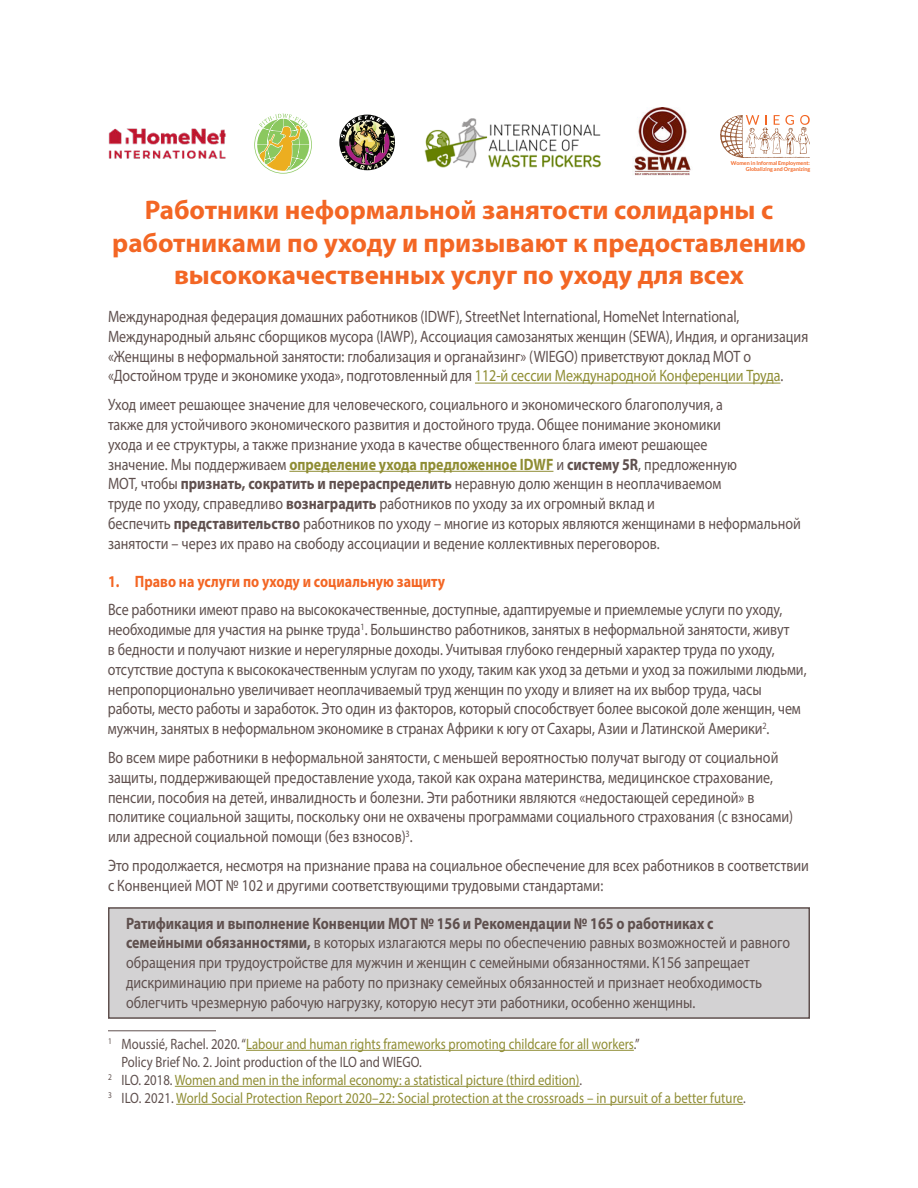
<style>
.page{position:relative;width:918px;height:1188px;background:#fff}
.page>*{position:absolute;margin:0;border:0;box-sizing:border-box;transform-origin:0 0}
.t1{font:700 27px/32.4px "Myriad Pro";color:#f36624;text-align:center}
.t2{font:16.5px/19.8px "Myriad Pro";color:#5f504e;scale:.85 1}
.t3{font:700 16.5px "Myriad Pro";color:#f36624;scale:.85 1}
.t4{font:15px "Myriad Pro";color:#8f8d34;scale:.85 1}
.t5{font:15px "Myriad Pro";color:#5f504e;scale:.85 1}
.t6{font:700 5.4px/6.4px "Lato";color:#f36624;text-align:right}
.s1{color:#8f8d34}
.s2{font-weight:700;color:#8f8d34}
.s3{font-weight:700}
.s4{color:#5f504e}
</style>
<div class="page">
<div style="left:108px;top:907px;width:702px;height:112px;background:#d3d2d3;border:2px solid #5f504e"></div>
<hr style="left:475px;top:383px;width:305px;height:1px;background:#8f8d34">
<hr style="left:289px;top:471px;width:264px;height:1px;background:#8f8d34">
<hr style="left:108px;top:1030px;width:108px;height:1px;background:#5f504e">
<hr style="left:246px;top:1050px;width:388px;height:1px;background:#8f8d34">
<hr style="left:175px;top:1086px;width:405px;height:1px;background:#8f8d34">
<hr style="left:176px;top:1104px;width:567px;height:1px;background:#8f8d34">
<svg style="left:720px;top:115px;width:90px;height:43px"></svg>
<svg style="left:254px;top:114px;width:58px;height:60px"></svg>
<img style="left:341px;top:116px;width:53px;height:54px">
<img style="left:108px;top:128px;width:118px;height:31px">
<img style="left:425px;top:118px;width:176px;height:50px">
<img style="left:634px;top:108px;width:57px;height:68px">
<p class="t6" style="left:731px;top:160px;width:81px">Women in Informal Employment:<br>Globalizing and Organizing</p>
<h1 class="t1" style="left:112px;top:197px;width:695px">Работники неформальной занятости солидарны с работниками по уходу и призывают к предоставлению высококачественных услуг по уходу для всех</h1>
<p class="t2" style="left:108px;top:308px;width:825px">Международная федерация домашних работников (IDWF), StreetNet International, HomeNet International, Международный альянс сборщиков мусора (IAWP), Ассоциация самозанятых женщин (SEWA), Индия, и организация «Женщины в неформальной занятости: глобализация и органайзинг» (WIEGO) приветствуют доклад МОТ о «Достойном труде и экономике ухода», подготовленный для <span class="s1">112-й сессии Международной Конференции Труда</span>.</p>
<p class="t2" style="left:108px;top:396px;width:817px">Уход имеет решающее значение для человеческого, социального и экономического благополучия, а<br>также для устойчивого экономического развития и достойного труда. Общее понимание экономики<br>ухода и ее структуры, а также признание ухода в качестве общественного блага имеют решающее<br>значение. Мы поддерживаем <span class="s2">определение ухода предложенное IDWF</span> и <span class="s3">систему 5R</span>, предложенную<br>МОТ, чтобы <span class="s3">признать, сократить и перераспределить</span> неравную долю женщин в неоплачиваемом<br>труде по уходу, справедливо <span class="s3">вознаградить</span> работников по уходу за их огромный вклад и<br>беспечить <span class="s3">представительство</span> работников по уходу – многие из которых являются женщинами в неформальной занятости – через их право на свободу ассоциации и ведение коллективных переговоров.</p>
<p class="t3" style="left:108px;top:575px;width:398px">1. Право на услуги по уходу и социальную защиту</p>
<p class="t2" style="left:108px;top:601px;width:823px">Все работники имеют право на высококачественные, доступные, адаптируемые и приемлемые услуги по уходу, необходимые для участия на рынке труда<sup>1</sup>. Большинство работников, занятых в неформальной занятости, живут<br>в бедности и получают низкие и нерегулярные доходы. Учитывая глубоко гендерный характер труда по уходу, отсутствие доступа к высококачественным услугам по уходу, таким как уход за детьми и уход за пожилыми людьми, непропорционально увеличивает неоплачиваемый труд женщин по уходу и влияет на их выбор труда, часы работы, место работы и заработок. Это один из факторов, который способствует более высокой доле женщин, чем мужчин, занятых в неформальном экономике в странах Африки к югу от Сахары, Азии и Латинской Америки<sup>2</sup>.</p>
<p class="t2" style="left:108px;top:749px;width:808px">Во всем мире работники в неформальной занятости, с меньшей вероятностью получат выгоду от социальной защиты, поддерживающей предоставление ухода, такой как охрана материнства, медицинское страхование, пенсии, пособия на детей, инвалидность и болезни. Эти работники являются «недостающей серединой» в политике социальной защиты, поскольку они не охвачены программами социального страхования (с взносами) или адресной социальной помощи (без взносов)<sup>3</sup>.</p>
<p class="t2" style="left:108px;top:857px;width:826px">Это продолжается, несмотря на признание права на социальное обеспечение для всех работников в соответствии с Конвенцией МОТ № 102 и другими соответствующими трудовыми стандартами:</p>
<p class="t2" style="left:126px;top:915px;width:783px"><span class="s3">Ратификация и выполнение Конвенции МОТ № 156 и Рекомендации № 165 о работниках с семейными обязанностями,</span> в которых излагаются меры по обеспечению равных возможностей и равного обращения при трудоустройстве для мужчин и женщин с семейными обязанностями. К156 запрещает дискриминацию при приеме на работу по признаку семейных обязанностей и признает необходимость облегчить чрезмерную рабочую нагрузку, которую несут эти работники, особенно женщины.</p>
<p class="t4" style="left:108px;top:1038px;width:627px"><sup>1</sup> <span class="s4">Moussié, Rachel. 2020. “</span>Labour and human rights frameworks promoting childcare for all workers<span class="s4">.”</span></p>
<p class="t5" style="left:122px;top:1056px;width:355px">Policy Brief No. 2. Joint production of the ILO and WIEGO.</p>
<p class="t4" style="left:108px;top:1074px;width:559px"><sup>2</sup> <span class="s4">ILO. 2018.</span> Women and men in the informal economy: a statistical picture (third edition)<span class="s4">.</span></p>
<p class="t4" style="left:108px;top:1092px;width:752px"><sup>3</sup> <span class="s4">ILO. 2021.</span> World Social Protection Report 2020–22: Social protection at the crossroads – in pursuit of a better future<span class="s4">.</span></p>
</div>
